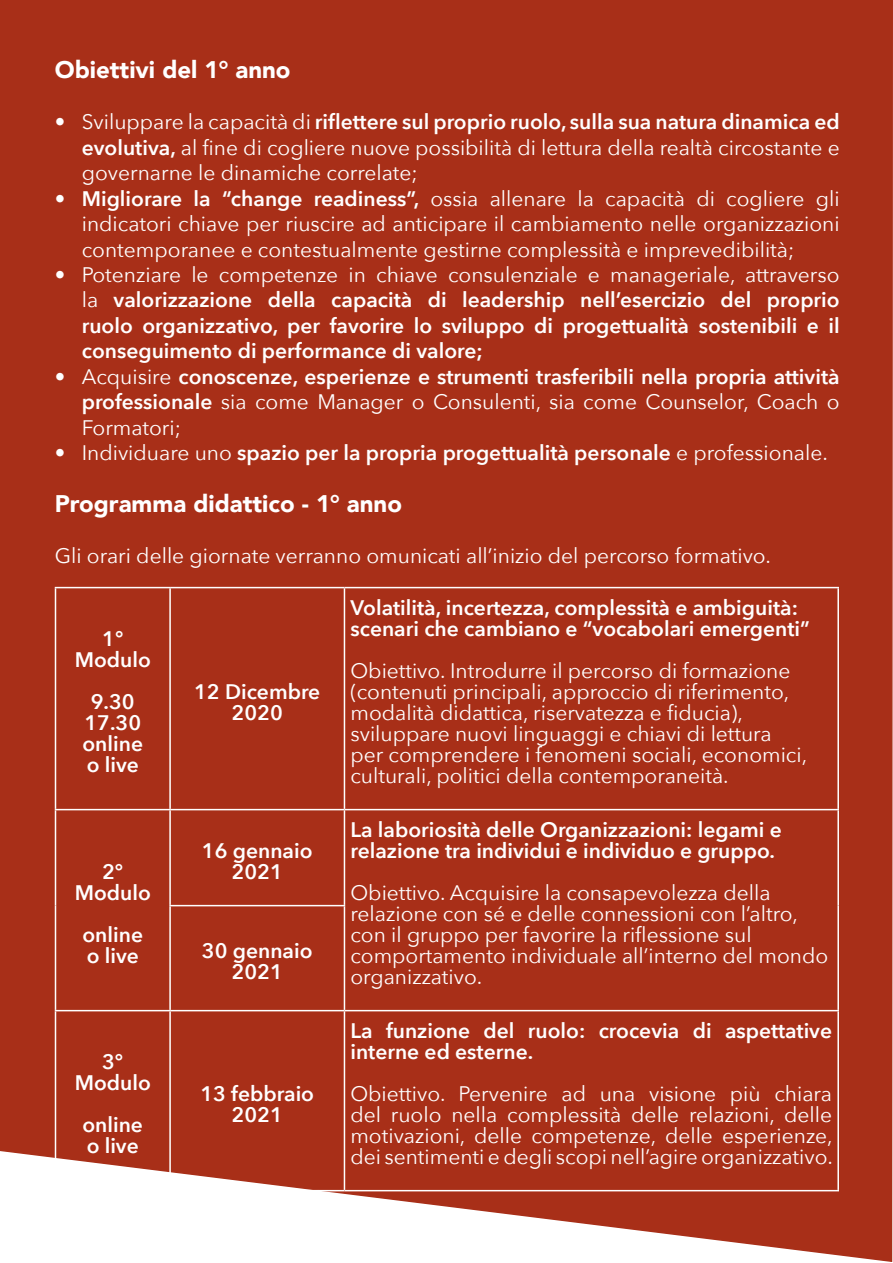
<style>
.page{position:relative;width:893px;height:1263px;background:#fff}
.page>*{position:absolute;margin:0;border:0;box-sizing:border-box;transform-origin:0 0}
.t1{font:900 24px "Avenir";color:#fff}
.t2{font:21px/21px "Avenir Next";color:#fff;text-align:justify}
.t3{font:600 21px/21px "Avenir Next";color:#fff;text-align:center}
.s1{font-weight:600}
.s2{font-weight:400}
</style>
<div class="page">
<div style="left:0;top:0;width:893px;height:1262px;background:#a82f18"></div>
<hr style="left:55px;top:587px;width:115px;height:1px;background:#fff">
<hr style="left:55px;top:588px;width:1px;height:221px;background:#fff">
<hr style="left:170px;top:587px;width:174px;height:1px;background:#fff">
<hr style="left:169px;top:588px;width:2px;height:221px;background:#fff">
<hr style="left:344px;top:587px;width:495px;height:1px;background:#fff">
<hr style="left:344px;top:588px;width:1px;height:221px;background:#fff">
<hr style="left:837px;top:588px;width:2px;height:221px;background:#fff">
<hr style="left:55px;top:809px;width:115px;height:1px;background:#fff">
<hr style="left:55px;top:810px;width:1px;height:96px;background:#fff">
<hr style="left:170px;top:809px;width:174px;height:1px;background:#fff">
<hr style="left:169px;top:810px;width:2px;height:95px;background:#fff">
<hr style="left:344px;top:809px;width:495px;height:1px;background:#fff">
<hr style="left:344px;top:810px;width:1px;height:95px;background:#fff">
<hr style="left:837px;top:810px;width:2px;height:96px;background:#fff">
<hr style="left:55px;top:906px;width:1px;height:104px;background:#fff">
<hr style="left:169px;top:905px;width:176px;height:1px;background:#fff">
<hr style="left:169px;top:906px;width:2px;height:104px;background:#fff">
<hr style="left:344px;top:906px;width:1px;height:104px;background:#fff">
<hr style="left:837px;top:906px;width:2px;height:104px;background:#fff">
<hr style="left:55px;top:1010px;width:115px;height:1px;background:#fff">
<hr style="left:55px;top:1011px;width:1px;height:179px;background:#fff">
<hr style="left:170px;top:1010px;width:174px;height:1px;background:#fff">
<hr style="left:169px;top:1011px;width:2px;height:179px;background:#fff">
<hr style="left:344px;top:1010px;width:495px;height:1px;background:#fff">
<hr style="left:344px;top:1011px;width:1px;height:179px;background:#fff">
<hr style="left:837px;top:1011px;width:2px;height:179px;background:#fff">
<hr style="left:55px;top:1190px;width:115px;height:1px;background:#fff">
<hr style="left:170px;top:1190px;width:174px;height:1px;background:#fff">
<hr style="left:344px;top:1190px;width:495px;height:1px;background:#fff">
<p class="t1" style="left:55px;top:49px;width:237px">Obiettivi del 1° anno</p>
<p class="t2" style="left:82px;top:108px;width:759px;line-height:25.5px;text-indent:-27px">• Sviluppare la capacità di <span class="s1">riflettere sul proprio ruolo, sulla sua natura dinamica ed evolutiva,</span> al fine di cogliere nuove possibilità di lettura della realtà circostante e governarne le dinamiche correlate;</p>
<p class="t2" style="left:82px;top:185px;width:759px;line-height:25.5px;text-indent:-27px"><span class="s1">• Migliorare la “change readiness”,</span> ossia allenare la capacità di cogliere gli indicatori chiave per riuscire ad anticipare il cambiamento nelle organizzazioni contemporanee e contestualmente gestirne complessità e imprevedibilità;</p>
<p class="t3" style="left:82px;top:261px;width:759px;line-height:25.5px;text-align:justify;text-indent:-27px"><span class="s2">• Potenziare le competenze in chiave consulenziale e manageriale, attraverso la</span> valorizzazione della capacità di leadership nell’esercizio del proprio ruolo organizzativo, per favorire lo sviluppo di progettualità sostenibili e il conseguimento di performance di valore;</p>
<p class="t3" style="left:82px;top:363px;width:759px;line-height:25.5px;text-align:justify;text-indent:-27px"><span class="s2">• Acquisire</span> conoscenze, esperienze e strumenti trasferibili nella propria attività professionale <span class="s2">sia come Manager o Consulenti, sia come Counselor, Coach o Formatori;</span></p>
<p class="t3" style="left:55px;top:442px;width:775px"><span class="s2">• Individuare uno</span> spazio per la propria progettualità personale <span class="s2">e professionale.</span></p>
<p class="t1" style="left:55px;top:483px;width:349px">Programma didattico - 1° anno</p>
<p class="t2" style="left:55px;top:544px;width:718px">Gli orari delle giornate verranno omunicati all’inizio del percorso formativo.</p>
<p class="t3" style="left:75px;top:628px;width:78px">1°<br>Modulo</p>
<p class="t3" style="left:83px;top:691px;width:62px">9.30<br>17.30 online o live</p>
<p class="t3" style="left:194px;top:680px;width:128px">12 Dicembre<br>2020</p>
<p class="t3" style="left:75px;top:860px;width:78px">2°<br>Modulo</p>
<p class="t3" style="left:82px;top:923px;width:62px;text-align:left">online o live</p>
<p class="t3" style="left:75px;top:1051px;width:78px">3°<br>Modulo</p>
<p class="t3" style="left:82px;top:1114px;width:62px;text-align:left">online o live</p>
<p class="t3" style="left:202px;top:839px;width:112px">16 gennaio<br>2021</p>
<p class="t3" style="left:202px;top:940px;width:112px">30 gennaio<br>2021</p>
<p class="t3" style="left:200px;top:1082px;width:115px">13 febbraio<br>2021</p>
<p class="t3" style="left:350px;top:596px;width:461px;text-align:left">Volatilità, incertezza, complessità e ambiguità: scenari che cambiano e “vocabolari emergenti”</p>
<p class="t2" style="left:350px;top:659px;width:458px;text-align:left">Obiettivo. Introdurre il percorso di formazione (contenuti principali, approccio di riferimento, modalità didattica, riservatezza e fiducia), sviluppare nuovi linguaggi e chiavi di lettura per comprendere i fenomeni sociali, economici, culturali, politici della contemporaneità.</p>
<p class="t3" style="left:350px;top:818px;width:433px;text-align:left">La laboriosità delle Organizzazioni: legami e relazione tra individui e individuo e gruppo.</p>
<p class="t2" style="left:350px;top:881px;width:479px;text-align:left">Obiettivo. Acquisire la consapevolezza della relazione con sé e delle connessioni con l’altro, con il gruppo per favorire la riflessione sul comportamento individuale all’interno del mondo organizzativo.</p>
<p class="t3" style="left:350px;top:1019px;width:483px;text-align:left">La funzione del ruolo: crocevia di aspettative interne ed esterne.</p>
<p class="t2" style="left:350px;top:1082px;width:484px">Obiettivo. Pervenire ad una visione più chiara del ruolo nella complessità delle relazioni, delle motivazioni, delle competenze, delle esperienze, dei sentimenti e degli scopi nell’agire organizzativo.</p>
</div>
